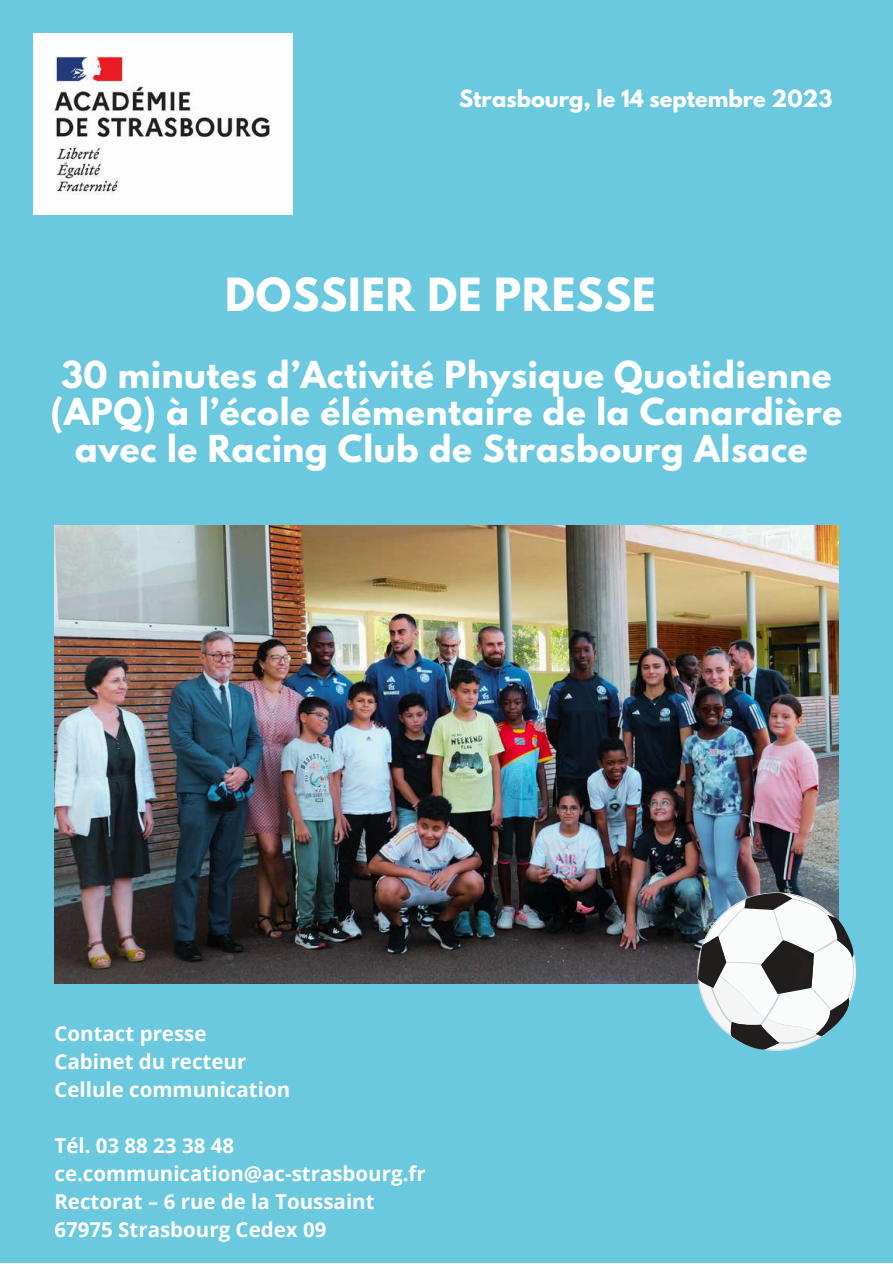
<style>
.page{position:relative;width:893px;height:1264px;background:#fff}
.page>*{position:absolute;margin:0;border:0;box-sizing:border-box;transform-origin:0 0}
.t1{font:700 40.5px "League Spartan";letter-spacing:.02em;color:#fff}
.t2{font:700 33px/37px "League Spartan";letter-spacing:.02em;color:#fff;text-align:center}
.t3{font:700 21px "League Spartan";color:#fff}
.t4{font:700 20.55px/28px "Open Sans";color:#fff}
</style>
<div class="page">
<div style="left:0;top:0;width:892px;height:1262px;background:#6ac8df"></div>
<img style="left:54px;top:525px;width:784px;height:458px">
<img style="left:34px;top:34px;width:258px;height:181px">
<svg style="left:697px;top:892px;width:159px;height:158px;background:#aab9bd"></svg>
<p class="t3" style="left:459px;top:88px;width:374px">Strasbourg, le 14 septembre 2023</p>
<h1 class="t1" style="left:225px;top:274px;width:432px">DOSSIER DE PRESSE</h1>
<h2 class="t2" style="left:50px;top:360px;width:793px">30 minutes d’Activité Physique Quotidienne (APQ) à l’école élémentaire de la Canardière avec le Racing Club de Strasbourg Alsace</h2>
<p class="t4" style="left:54px;top:1018px;width:237px">Contact presse<br>Cabinet du recteur<br>Cellule communication</p>
<p class="t4" style="left:54px;top:1131px;width:373px">Tél. 03 88 23 38 48 ce.communication@ac-strasbourg.fr<br>Rectorat – 6 rue de la Toussaint<br>67975 Strasbourg Cedex 09</p>
</div>
